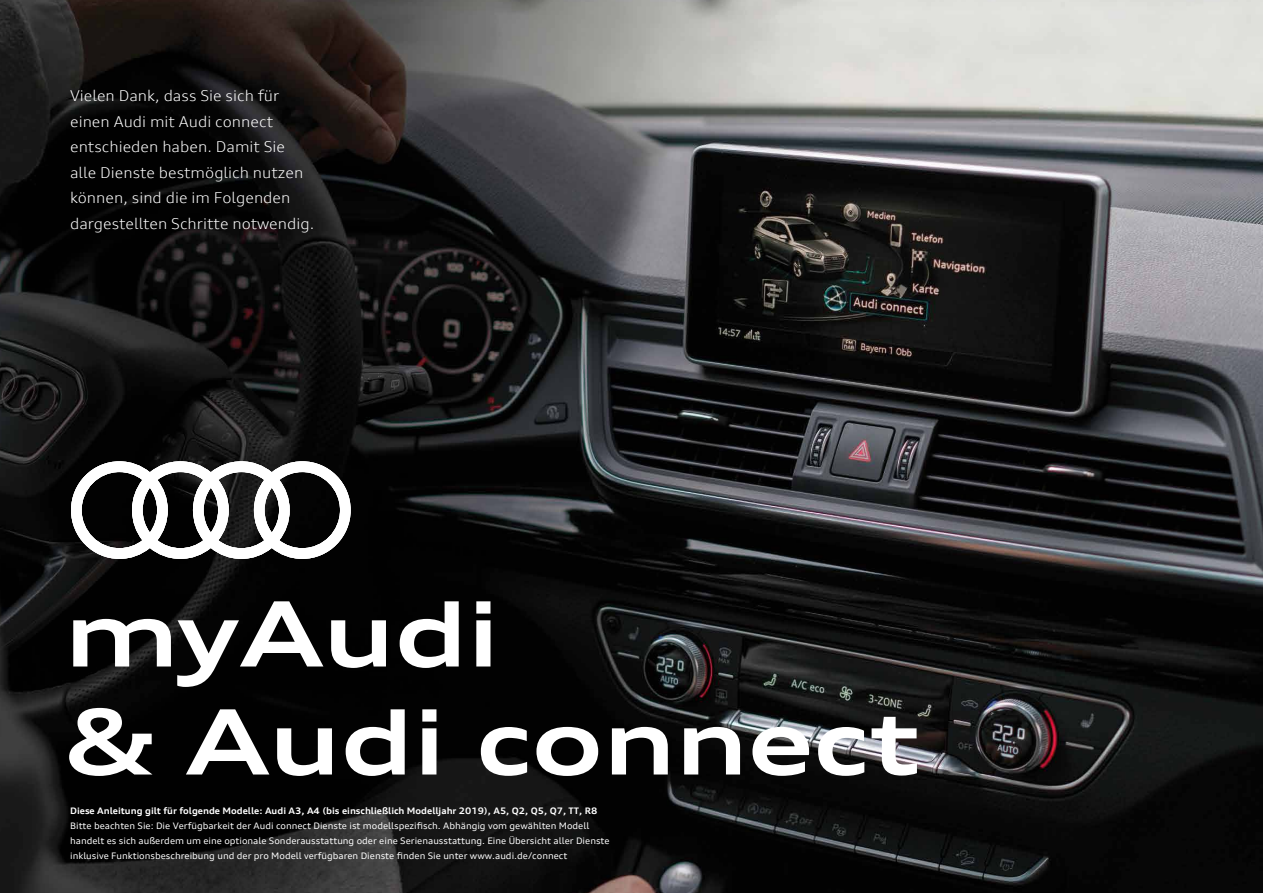
<style>
.page{position:relative;width:1263px;height:893px;background:#fff}
.page>*{position:absolute;margin:0;border:0;box-sizing:border-box;transform-origin:0 0}
.t1{font:300 15px/25.5px "Audi Type Screen";color:#fff}
.t2{font:9px/15px "Audi Type Screen";color:#fff}
.t3{font:700 9px "Audi Type Screen";color:#fff}
</style>
<div class="page">
<img style="left:0;top:0;width:1263px;height:893px">
<svg style="left:71px;top:461px;width:280px;height:98px"></svg>
<svg style="left:73px;top:619px;width:98px;height:47px"></svg>
<svg style="left:177px;top:601px;width:146px;height:86px"></svg>
<svg style="left:331px;top:620px;width:55px;height:48px"></svg>
<svg style="left:400px;top:601px;width:59px;height:67px"></svg>
<svg style="left:476px;top:601px;width:14px;height:65px"></svg>
<svg style="left:69px;top:708px;width:83px;height:68px"></svg>
<svg style="left:186px;top:709px;width:83px;height:65px"></svg>
<svg style="left:277px;top:728px;width:55px;height:48px"></svg>
<svg style="left:346px;top:709px;width:59px;height:67px"></svg>
<svg style="left:422px;top:709px;width:14px;height:65px"></svg>
<svg style="left:481px;top:727px;width:46px;height:49px"></svg>
<svg style="left:536px;top:727px;width:62px;height:49px"></svg>
<svg style="left:612px;top:727px;width:56px;height:47px"></svg>
<svg style="left:684px;top:727px;width:56px;height:47px"></svg>
<svg style="left:752px;top:727px;width:57px;height:49px"></svg>
<svg style="left:818px;top:727px;width:46px;height:49px"></svg>
<svg style="left:871px;top:717px;width:46px;height:59px"></svg>
<h1 class="t1" style="left:70px;top:83px;width:246px">Vielen Dank, dass Sie sich für einen Audi mit Audi connect entschieden haben. Damit Sie alle Dienste bestmöglich nutzen können, sind die im Folgenden dargestellten Schritte notwendig.</h1>
<p class="t3" style="left:70px;top:805px;width:529px">Diese Anleitung gilt für folgende Modelle: Audi A3, A4 (bis einschließlich Modelljahr 2019), A5, Q2, Q5, Q7, TT, R8</p>
<p class="t2" style="left:70px;top:818px;width:541px">Bitte beachten Sie: Die Verfügbarkeit der Audi connect Dienste ist modellspezifisch. Abhängig vom gewählten Modell handelt es sich außerdem um eine optionale Sonderausstattung oder eine Serienausstattung. Eine Übersicht aller Dienste inklusive Funktionsbeschreibung und der pro Modell verfügbaren Dienste finden Sie unter www.audi.de/connect</p>
</div>
